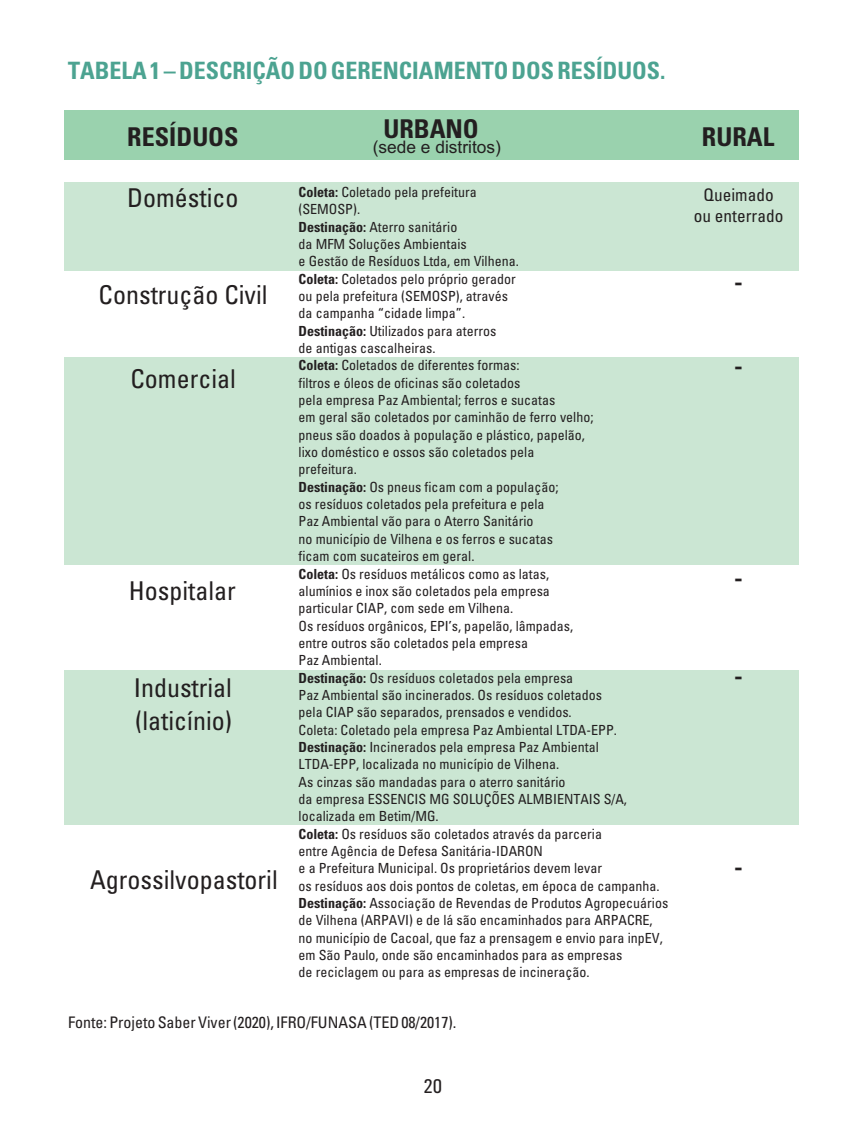
<style>
.page{position:relative;width:851px;height:1134px;background:#fff}
.page>*{position:absolute;margin:0;border:0;box-sizing:border-box;transform-origin:0 0}
.t1{font:condensed 26px/32.2px "Univers";color:#231f20}
.t2{font:700 condensed 26px "Univers";color:#231f20}
.t3{font:700 condensed 24px "Univers";color:#4ca391}
.t4{font:500 condensed 20px "Univers";color:#231f20}
.t5{font:condensed 17.4px/21.4px "Univers";color:#231f20;text-align:center}
.t6{font:17.4px "Arial";color:#231f20}
.t7{font:condensed 16px "Univers";color:#231f20}
.t8{font:condensed 14px/17.4px "Univers";color:#231f20}
.s1{font-weight:700}
</style>
<div class="page">
<div style="left:64px;top:670px;width:734px;height:155px;background:#cbe6d3"></div>
<div style="left:64px;top:358px;width:734px;height:207px;background:#cbe6d3"></div>
<div style="left:64px;top:182px;width:734px;height:89px;background:#cbe6d3"></div>
<div style="left:64px;top:111px;width:734px;height:49px;background:#9ad2ae"></div>
<h2 class="t3" style="left:68px;top:61px;width:599px">TABELA 1 – DESCRIÇÃO DO GERENCIAMENTO DOS RESÍDUOS.</h2>
<h1 class="t2" style="left:127px;top:127px;width:113px">RESÍDUOS</h1>
<h1 class="t2" style="left:383px;top:119px;width:97px">URBANO</h1>
<h1 class="t2" style="left:701px;top:127px;width:74px">RURAL</h1>
<p class="t6" style="left:373px;top:140px;width:130px">(sede e distritos)</p>
<h1 class="t1" style="left:127px;top:184px;width:113px">Doméstico</h1>
<h1 class="t1" style="left:99px;top:281px;width:170px">Construção Civil</h1>
<h1 class="t1" style="left:130px;top:365px;width:107px">Comercial</h1>
<h1 class="t1" style="left:129px;top:577px;width:108px">Hospitalar</h1>
<h1 class="t1" style="left:134px;top:674px;width:100px">Industrial (laticínio)</h1>
<h1 class="t1" style="left:90px;top:866px;width:189px">Agrossilvopastoril</h1>
<p class="t8" style="left:298px;top:184px;width:371px"><span class="s1">Coleta:</span> Coletado pela prefeitura<br>(SEMOSP).<br><span class="s1">Destinação:</span> Aterro sanitário<br>da MFM Soluções Ambientais<br>e Gestão de Resíduos Ltda, em Vilhena.<br><span class="s1">Coleta:</span> Coletados pelo próprio gerador<br>ou pela prefeitura (SEMOSP), através<br>da campanha “cidade limpa”.<br><span class="s1">Destinação:</span> Utilizados para aterros<br>de antigas cascalheiras.<br><span class="s1">Coleta:</span> Coletados de diferentes formas:<br>filtros e óleos de oficinas são coletados<br>pela empresa Paz Ambiental; ferros e sucatas<br>em geral são coletados por caminhão de ferro velho;<br>pneus são doados à população e plástico, papelão,<br>lixo doméstico e ossos são coletados pela<br>prefeitura.<br><span class="s1">Destinação:</span> Os pneus ficam com a população;<br>os resíduos coletados pela prefeitura e pela<br>Paz Ambiental vão para o Aterro Sanitário<br>no município de Vilhena e os ferros e sucatas<br>ficam com sucateiros em geral.<br><span class="s1">Coleta:</span> Os resíduos metálicos como as latas,<br>alumínios e inox são coletados pela empresa<br>particular CIAP, com sede em Vilhena.<br>Os resíduos orgânicos, EPI’s, papelão, lâmpadas,<br>entre outros são coletados pela empresa<br>Paz Ambiental.<br><span class="s1">Destinação:</span> Os resíduos coletados pela empresa<br>Paz Ambiental são incinerados. Os resíduos coletados<br>pela CIAP são separados, prensados e vendidos.<br>Coleta: Coletado pela empresa Paz Ambiental LTDA-EPP.<br><span class="s1">Destinação:</span> Incinerados pela empresa Paz Ambiental<br>LTDA-EPP, localizada no município de Vilhena.<br>As cinzas são mandadas para o aterro sanitário<br>da empresa ESSENCIS MG SOLUÇÕES ALMBIENTAIS S/A, localizada em Betim/MG.<br><span class="s1">Coleta:</span> Os resíduos são coletados através da parceria<br>entre Agência de Defesa Sanitária-IDARON<br>e a Prefeitura Municipal. Os proprietários devem levar<br>os resíduos aos dois pontos de coletas, em época de campanha.<br><span class="s1">Destinação:</span> Associação de Revendas de Produtos Agropecuários de Vilhena (ARPAVI) e de lá são encaminhados para ARPACRE, no município de Cacoal, que faz a prensagem e envio para inpEV, em São Paulo, onde são encaminhados para as empresas<br>de reciclagem ou para as empresas de incineração.</p>
<p class="t5" style="left:693px;top:185px;width:91px">Queimado ou enterrado</p>
<h1 class="t2" style="left:734px;top:272px;width:10px">-</h1>
<h1 class="t2" style="left:734px;top:356px;width:10px">-</h1>
<h1 class="t2" style="left:734px;top:568px;width:10px">-</h1>
<h1 class="t2" style="left:734px;top:666px;width:10px">-</h1>
<h1 class="t2" style="left:734px;top:857px;width:10px">-</h1>
<p class="t7" style="left:68px;top:1016px;width:390px">Fonte: Projeto Saber Viver (2020), IFRO/FUNASA (TED 08/2017).</p>
<h3 class="t4" style="left:423px;top:1079px;width:20px">20</h3>
</div>
